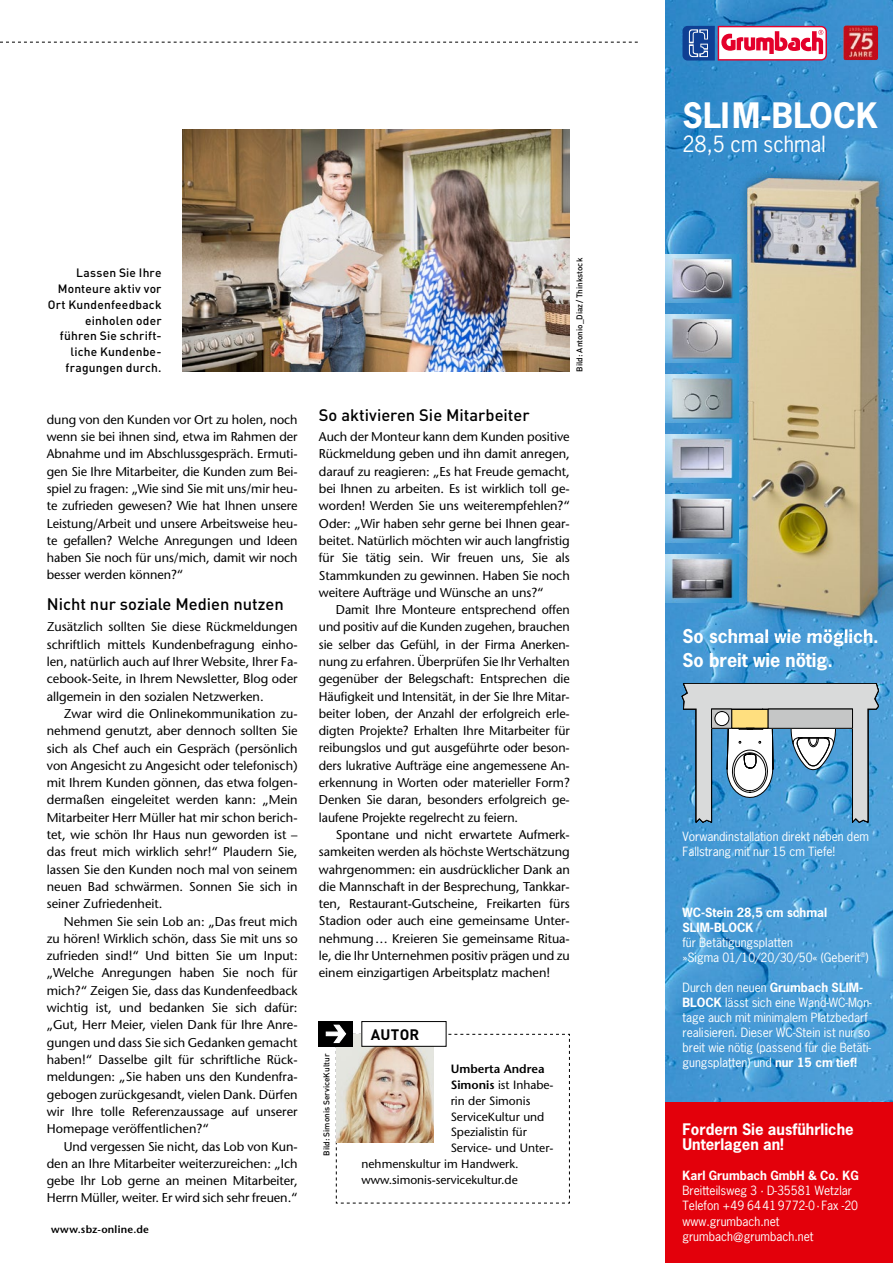
<style>
.page{position:relative;width:893px;height:1263px;background:#fff}
.page>*{position:absolute;margin:0;border:0;box-sizing:border-box;transform-origin:0 0}
.t1{font:700 33px "News Gothic Std";letter-spacing:.005em;color:#fff}
.t2{font:21px "News Gothic Std";color:#fff}
.t3{font:700 18px/24px "News Gothic Std";color:#fff}
.t4{font:500 16.5px "DIN Pro";color:#000}
.t5{font:700 15px/15px "News Gothic Std";color:#fff}
.t6{font:700 15px "DIN Pro";letter-spacing:.02em;color:#000}
.t7{font:500 12.75px/17.2px "Stone Sans Std";letter-spacing:-.005em;color:#000;text-align:justify}
.t8{font:12px/15px "News Gothic Std";color:#fff}
.t9{font:500 12px "Stone Sans Std";color:#000}
.t10{font:500 12px/15.8px "DIN Pro";letter-spacing:.015em;color:#000;text-align:right}
.t11{font:700 12px/15px "News Gothic Std";color:#fff}
.t12{font:600 12px "Stone Sans Std";color:#000}
.t13{font:600 10.5px "Stone Sans Std";letter-spacing:.02em;color:#000}
.t14{font:500 8.25px "DIN Pro";color:#000}
.s1{font-weight:600}
.s2{font-weight:700}
</style>
<div class="page">
<svg style="left:0;top:42px;width:638px;height:1px"></svg>
<div style="left:361px;top:1021px;width:85px;height:26px;border:1px solid #000"></div>
<img style="left:183px;top:129px;width:387px;height:243px">
<div style="left:319px;top:1021px;width:34px;height:26px;background:#000"></div>
<svg style="left:325px;top:1024px;width:245px;height:180px"></svg>
<img style="left:665px;top:0;width:228px;height:1102px">
<div style="left:665px;top:1102px;width:228px;height:161px;background:#e3000b"></div>
<svg style="left:682px;top:26px;width:145px;height:35px"></svg>
<img style="left:843px;top:26px;width:35px;height:34px">
<img style="left:733px;top:164px;width:160px;height:474px">
<img style="left:733px;top:629px;width:139px;height:9px">
<img style="left:748px;top:179px;width:145px;height:444px">
<svg style="left:682px;top:683px;width:197px;height:140px;background:#8bb1c9"></svg>
<div style="left:768px;top:709px;width:84px;height:19px;background:#c5c6c6"></div>
<svg style="left:713px;top:711px;width:17px;height:15px"></svg>
<div style="left:711px;top:709px;width:21px;height:19px;border:1px solid #000"></div>
<div style="left:715px;top:711px;width:14px;height:15px;background:#fff;border:1px solid #000;border-radius:50%"></div>
<img style="left:665px;top:254px;width:73px;height:49px">
<img style="left:665px;top:314px;width:73px;height:49px">
<img style="left:665px;top:374px;width:73px;height:49px">
<img style="left:665px;top:434px;width:73px;height:49px">
<img style="left:665px;top:494px;width:73px;height:49px">
<img style="left:665px;top:554px;width:73px;height:49px">
<p class="t10" style="left:48px;top:265px;width:115px">Lassen Sie Ihre<br>Monteure aktiv vor<br>Ort Kundenfeedback einholen oder führen Sie schrift&shy;liche Kundenbe&shy;fragungen durch.</p>
<p class="t7" style="left:47px;top:411px;width:252px">dung von den Kunden vor Ort zu holen, noch wenn sie bei ihnen sind, etwa im Rahmen der Abnahme und im Abschlussgespräch. Ermuti&shy;gen Sie Ihre Mitarbeiter, die Kunden zum Bei&shy;spiel zu fragen: „Wie sind Sie mit uns/mir heu&shy;te zufrieden gewesen? Wie hat Ihnen unsere Leistung/Arbeit und unsere Arbeitsweise heu&shy;te gefallen? Welche Anregungen und Ideen haben Sie noch für uns/mich, damit wir noch besser werden können?“</p>
<p class="t4" style="left:47px;top:593px;width:239px">Nicht nur soziale Medien nutzen</p>
<p class="t7" style="left:47px;top:618px;width:252px">Zusätzlich sollten Sie diese Rückmeldungen schriftlich mittels Kundenbefragung einho&shy;len, natürlich auch auf Ihrer Website, Ihrer Fa&shy;cebook-Seite, in Ihrem Newsletter, Blog oder allgemein in den sozialen Netzwerken.</p>
<p class="t7" style="left:47px;top:705px;width:252px;text-indent:17px">Zwar wird die Onlinekommunikation zu&shy;nehmend genutzt, aber dennoch sollten Sie sich als Chef auch ein Gespräch (persönlich von Angesicht zu Angesicht oder telefonisch) mit Ihrem Kunden gönnen, das etwa folgen&shy;dermaßen eingeleitet werden kann: „Mein Mitarbeiter Herr Müller hat mir schon berich&shy;tet, wie schön Ihr Haus nun geworden ist – das freut mich wirklich sehr!“ Plaudern Sie, lassen Sie den Kunden noch mal von seinem neuen Bad schwärmen. Sonnen Sie sich in seiner Zufriedenheit.</p>
<p class="t7" style="left:47px;top:912px;width:252px;text-indent:17px">Nehmen Sie sein Lob an: „Das freut mich zu hören! Wirklich schön, dass Sie mit uns so zufrieden sind!“ Und bitten Sie um Input: „Welche Anregungen haben Sie noch für mich?“ Zeigen Sie, dass das Kundenfeedback wichtig ist, und bedanken Sie sich dafür: „Gut, Herr Meier, vielen Dank für Ihre Anre&shy;gungen und dass Sie sich Gedanken gemacht haben!“ Dasselbe gilt für schriftliche Rück&shy;meldungen: „Sie haben uns den Kundenfra&shy;gebogen zurückgesandt, vielen Dank. Dürfen wir Ihre tolle Referenzaussage auf unserer Homepage veröffentlichen?“</p>
<p class="t7" style="left:47px;top:1137px;width:252px;text-indent:17px">Und vergessen Sie nicht, das Lob von Kun&shy;den an Ihre Mitarbeiter weiterzureichen: „Ich gebe Ihr Lob gerne an meinen Mitarbeiter, Herrn Müller, weiter. Er wird sich sehr freuen.“</p>
<p class="t13" style="left:51px;top:1223px;width:99px">www.sbz-online.de</p>
<p class="t14" style="left:574px;top:372px;width:115px;rotate:-90deg">Bild: Antonio_Diaz /Thinkstock</p>
<p class="t4" style="left:319px;top:404px;width:212px">So aktivieren Sie Mitarbeiter</p>
<p class="t7" style="left:319px;top:428px;width:252px">Auch der Monteur kann dem Kunden positive Rückmeldung geben und ihn damit anregen, darauf zu reagieren: „Es hat Freude gemacht, bei Ihnen zu arbeiten. Es ist wirklich toll ge&shy;worden! Werden Sie uns weiterempfehlen?“ Oder: „Wir haben sehr gerne bei Ihnen gear&shy;beitet. Natürlich möchten wir auch langfristig für Sie tätig sein. Wir freuen uns, Sie als Stammkunden zu gewinnen. Haben Sie noch weitere Aufträge und Wünsche an uns?“</p>
<p class="t7" style="left:319px;top:601px;width:252px;text-indent:17px">Damit Ihre Monteure entsprechend offen und positiv auf die Kunden zugehen, brauchen sie selber das Gefühl, in der Firma Anerken&shy;nung zu erfahren. Überprüfen Sie Ihr Verhalten gegenüber der Belegschaft: Entsprechen die Häufigkeit und Intensität, in der Sie Ihre Mitar&shy;beiter loben, der Anzahl der erfolgreich erle&shy;digten Projekte? Erhalten Ihre Mitarbeiter für reibungslos und gut ausgeführte oder beson&shy;ders lukrative Aufträge eine angemessene An&shy;erkennung in Worten oder materieller Form?<br>Denken Sie daran, besonders erfolgreich ge&shy;laufene Projekte regelrecht zu feiern.</p>
<p class="t7" style="left:319px;top:826px;width:252px;text-indent:17px">Spontane und nicht erwartete Aufmerk&shy;samkeiten werden als höchste Wertschätzung wahrgenommen: ein ausdrücklicher Dank an die Mannschaft in der Besprechung, Tankkar&shy;ten, Restaurant-Gutscheine, Freikarten fürs Stadion oder auch eine gemeinsame Unter&shy;nehmung… Kreieren Sie gemeinsame Ritua&shy;le, die Ihr Unternehmen positiv prägen und zu einem einzigartigen Arbeitsplatz machen!</p>
<p class="t14" style="left:321px;top:1156px;width:104px;rotate:-90deg">Bild: Simonis ServiceKultur</p>
<p class="t6" style="left:371px;top:1024px;width:50px">AUTOR</p>
<p class="t12" style="left:451px;top:1062px;width:95px">Umberta Andrea</p>
<p class="t9" style="left:451px;top:1078px;width:104px"><span class="s1">Simonis</span> ist Inhabe-</p>
<p class="t9" style="left:451px;top:1093px;width:81px">rin der Simonis</p>
<p class="t9" style="left:451px;top:1109px;width:95px">ServiceKultur und</p>
<p class="t9" style="left:451px;top:1125px;width:78px">Spezialistin für</p>
<p class="t9" style="left:451px;top:1141px;width:104px">Service- und Unter-</p>
<p class="t9" style="left:362px;top:1156px;width:159px">nehmenskultur im Handwerk.</p>
<p class="t9" style="left:362px;top:1172px;width:158px">www.simonis-servicekultur.de</p>
<h1 class="t1" style="left:682px;top:94px;width:197px">SLIM-BLOCK</h1>
<h2 class="t2" style="left:682px;top:131px;width:145px">28,5 cm schmal</h2>
<h3 class="t3" style="left:682px;top:624px;width:198px">So schmal wie möglich.<br>So breit wie nötig.</h3>
<p class="t8" style="left:682px;top:829px;width:188px">Vorwandinstallation direkt neben dem<br>Fallstrang mit nur 15 cm Tiefe!</p>
<p class="t11" style="left:682px;top:905px;width:146px">WC-Stein 28,5 cm schmal<br>SLIM-BLOCK</p>
<p class="t8" style="left:682px;top:935px;width:188px">für Betätigungsplatten<br>»Sigma 01/10/20/30/50« (Geberit<sup>®</sup>)</p>
<p class="t8" style="left:682px;top:980px;width:191px">Durch den neuen <span class="s2">Grumbach SLIM-BLOCK</span> lässt sich eine Wand-WC-Mon&shy;tage auch mit minimalem Platzbedarf realisieren. Dieser WC-Stein ist nur so breit wie nötig (passend für die Betäti&shy;gungsplatten) und <span class="s2">nur 15 cm tief!</span></p>
<p class="t5" style="left:682px;top:1122px;width:173px">Fordern Sie ausführliche<br>Unterlagen an!</p>
<p class="t11" style="left:682px;top:1168px;width:178px">Karl Grumbach GmbH &amp; Co. KG</p>
<p class="t8" style="left:682px;top:1183px;width:177px">Breitteilsweg 3 · D-35581 Wetzlar<br>Telefon +49 64419772-0· Fax -20 www.grumbach.net grumbach@grumbach.net</p>
</div>
